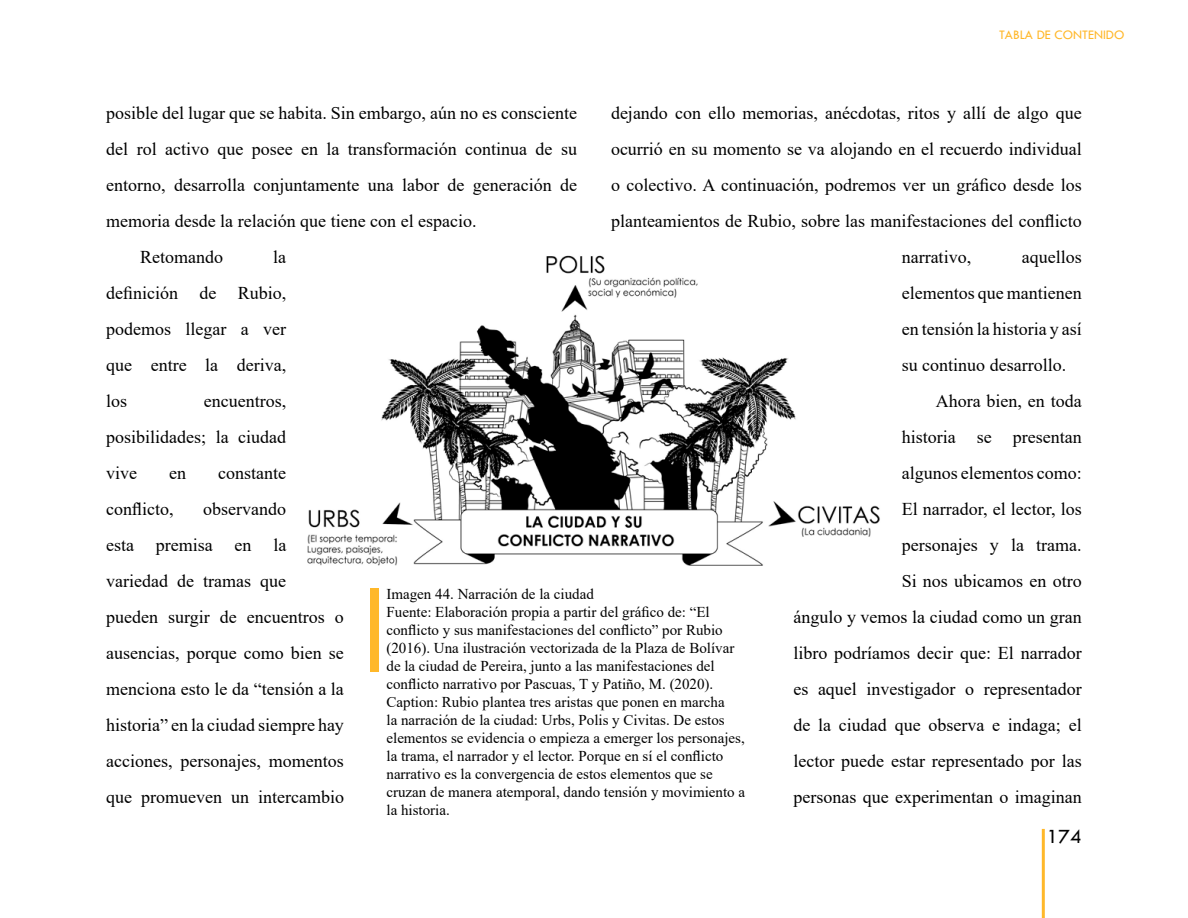
<style>
.page{position:relative;width:1188px;height:918px;background:#fff}
.page>*{position:absolute;margin:0;border:0;box-sizing:border-box;transform-origin:0 0}
.t1{font:21px "Tw Cen";color:#000}
.PÁRRAFO{font:18px/36px "Times New Roman";color:#000;text-align:justify}
.IMAGEN-TITULO{font:15px/18px "Times New Roman";color:#000}
.imagen_nombre{font:15px "Times New Roman";color:#000}
.t2{font:13.5px "Tw Cen";color:#ffb82a}
</style>
<div class="page">
<div style="left:1042px;top:829px;width:3px;height:89px;border:2px solid #ffb82a"></div>
<img style="left:308px;top:255px;width:572px;height:310px">
<div style="left:371px;top:589px;width:8px;height:83px;background:#ffb82a"></div>
<p class="t2" style="left:999px;top:26px;width:127px">TABLA DE CONTENIDO</p>
<p class="PÁRRAFO" style="left:611px;top:94px;width:472px">dejando con ello memorias, anécdotas, ritos y allí de algo que</p>
<p class="PÁRRAFO" style="left:611px;top:130px;width:472px">ocurrió en su momento se va alojando en el recuerdo individual</p>
<p class="PÁRRAFO" style="left:611px;top:166px;width:472px">o colectivo. A continuación, podremos ver un gráfico desde los</p>
<p class="PÁRRAFO" style="left:611px;top:202px;width:472px">planteamientos de Rubio, sobre las manifestaciones del conflicto</p>
<p class="PÁRRAFO" style="left:902px;top:238px;width:71px">narrativo,</p>
<p class="PÁRRAFO" style="left:106px;top:94px;width:472px">posible del lugar que se habita. Sin embargo, aún no es consciente del rol activo que posee en la transformación continua de su entorno, desarrolla conjuntamente una labor de generación de memoria desde la relación que tiene con el espacio.</p>
<p class="PÁRRAFO" style="left:140px;top:238px;width:84px">Retomando</p>
<p class="PÁRRAFO" style="left:106px;top:238px;width:182px;text-indent:167px">la definición de Rubio, podemos llegar a ver que entre la deriva, los</p>
<p class="PÁRRAFO" style="left:902px;top:238px;width:182px;text-indent:120px">aquellos elementos que mantienen en tensión la historia y así su continuo desarrollo.</p>
<p class="PÁRRAFO" style="left:793px;top:382px;width:290px;text-align:right">Ahora bien, en toda<br>historia se presentan<br>algunos elementos como:<br>El narrador, el lector, los<br>personajes y la trama.<br>Si nos ubicamos en otro<br>ángulo y vemos la ciudad como un gran libro podríamos decir que: El narrador es aquel investigador o representador de la ciudad que observa e indaga; el lector puede estar representado por las personas que experimentan o imaginan</p>
<p class="PÁRRAFO" style="left:106px;top:382px;width:182px;text-indent:98px">encuentros, posibilidades; la ciudad vive</p>
<p class="PÁRRAFO" style="left:169px;top:454px;width:18px">en</p>
<p class="PÁRRAFO" style="left:218px;top:454px;width:69px">constante</p>
<p class="PÁRRAFO" style="left:106px;top:490px;width:69px">conflicto,</p>
<p class="PÁRRAFO" style="left:106px;top:490px;width:239px;text-align:left;text-indent:97px">observando<br>esta premisa en la variedad de tramas que<br>pueden surgir de encuentros o ausencias, porque como bien se menciona esto le da “tensión a la historia” en la ciudad siempre hay acciones, personajes, momentos que promueven un intercambio</p>
<p class="imagen_nombre" style="left:387px;top:584px;width:209px">Imagen 44. Narración de la ciudad</p>
<p class="IMAGEN-TITULO" style="left:387px;top:603px;width:349px">Fuente: Elaboración propia a partir del gráfico de: “El conflicto y sus manifestaciones del conflicto” por Rubio (2016). Una ilustración vectorizada de la Plaza de Bolívar de la ciudad de Pereira, junto a las manifestaciones del conflicto narrativo por Pascuas, T y Patiño, M. (2020).</p>
<p class="IMAGEN-TITULO" style="left:387px;top:693px;width:360px">Caption: Rubio plantea tres aristas que ponen en marcha<br>la narración de la ciudad: Urbs, Polis y Civitas. De estos elementos se evidencia o empieza a emerger los personajes, la trama, el narrador y el lector. Porque en sí el conflicto narrativo es la convergencia de estos elementos que se cruzan de manera atemporal, dando tensión y movimiento a la historia.</p>
<p class="t1" style="left:1047px;top:824px;width:36px">174</p>
</div>
